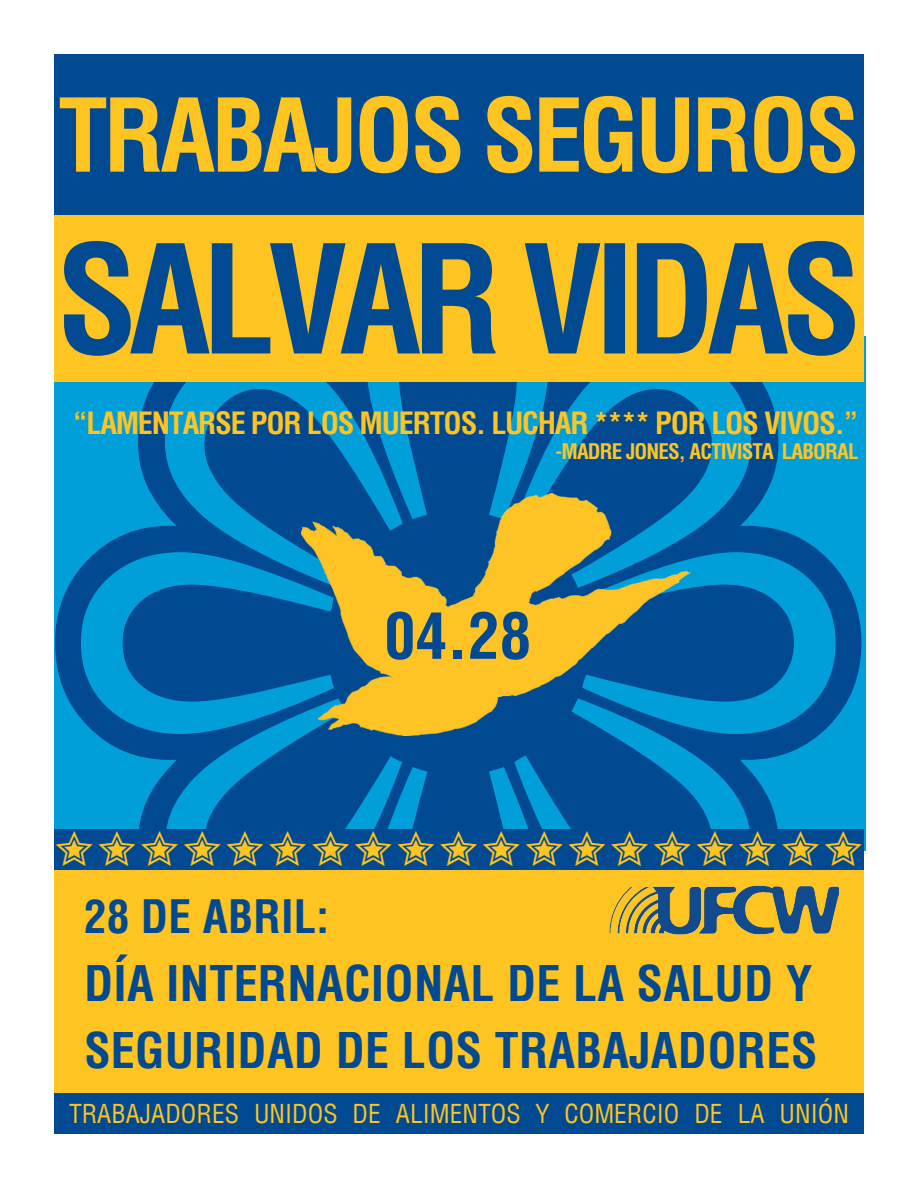
<style>
.page{position:relative;width:918px;height:1188px;background:#fff}
.page>*{position:absolute;margin:0;border:0;box-sizing:border-box;transform-origin:0 0}
.t1{font:700 condensed 147px "Helvetica";letter-spacing:-.06em;color:#014990}
.t2{font:700 condensed 99px "Helvetica";letter-spacing:-.04em;color:#fec422}
.t3{font:700 condensed 63px "Helvetica";color:#014990}
.t4{font:700 condensed 48px/67.5px "Helvetica";letter-spacing:.005em;color:#014990}
.t5{font:700 condensed 45px "Helvetica";letter-spacing:.005em;color:#014990}
.t6{font:40.5px "Stars 1";color:#fec422}
.t7{font:700 condensed 30px "Helvetica";letter-spacing:-.04em;color:#fec422}
.t8{font:condensed 25.5px "Helvetica";color:#fec422}
.t9{font:700 condensed 21px "Helvetica";color:#fec422}
</style>
<div class="page">
<div style="left:54px;top:54px;width:810px;height:161px;background:#014990"></div>
<div style="left:54px;top:849px;width:810px;height:245px;background:#fec422"></div>
<div style="left:54px;top:215px;width:810px;height:167px;background:#fec422"></div>
<div style="left:54px;top:1094px;width:810px;height:40px;background:#014990"></div>
<svg style="left:55px;top:382px;width:807px;height:553px;background:#349cac"></svg>
<h2 class="t2" style="left:58px;top:70px;width:803px">TRABAJOS SEGUROS</h2>
<h1 class="t1" style="left:56px;top:203px;width:807px">SALVAR VIDAS</h1>
<p class="t7" style="left:73px;top:403px;width:305px">“LAMENTARSE POR LOS MUERTOS</p>
<p class="t7" style="left:476px;top:403px;width:303px">. LUCHAR **** POR LOS VIVOS</p>
<p class="t7" style="left:835px;top:403px;width:25px">.”</p>
<p class="t9" style="left:555px;top:438px;width:34px">-MADRE</p>
<p class="t9" style="left:626px;top:438px;width:21px">JONES</p>
<p class="t9" style="left:679px;top:438px;width:21px">, ACTIVISTA</p>
<p class="t9" style="left:782px;top:438px;width:12px">LABORAL</p>
<h3 class="t3" style="left:384px;top:594px;width:148px">04.28</h3>
<p class="t6" style="left:54px;top:831px;width:811px">-------------------</p>
<p class="t5" style="left:84px;top:887px;width:247px">28 DE ABRIL:</p>
<p class="t4" style="left:84px;top:949px;width:735px">DÍA INTERNACIONAL DE LA SALUD Y<br>SEGURIDAD DE LOS TRABAJADORES</p>
<p class="t8" style="left:69px;top:1097px;width:781px">TRABAJADORES UNIDOS DE ALIMENTOS Y COMERCIO DE LA UNIÓN</p>
</div>
